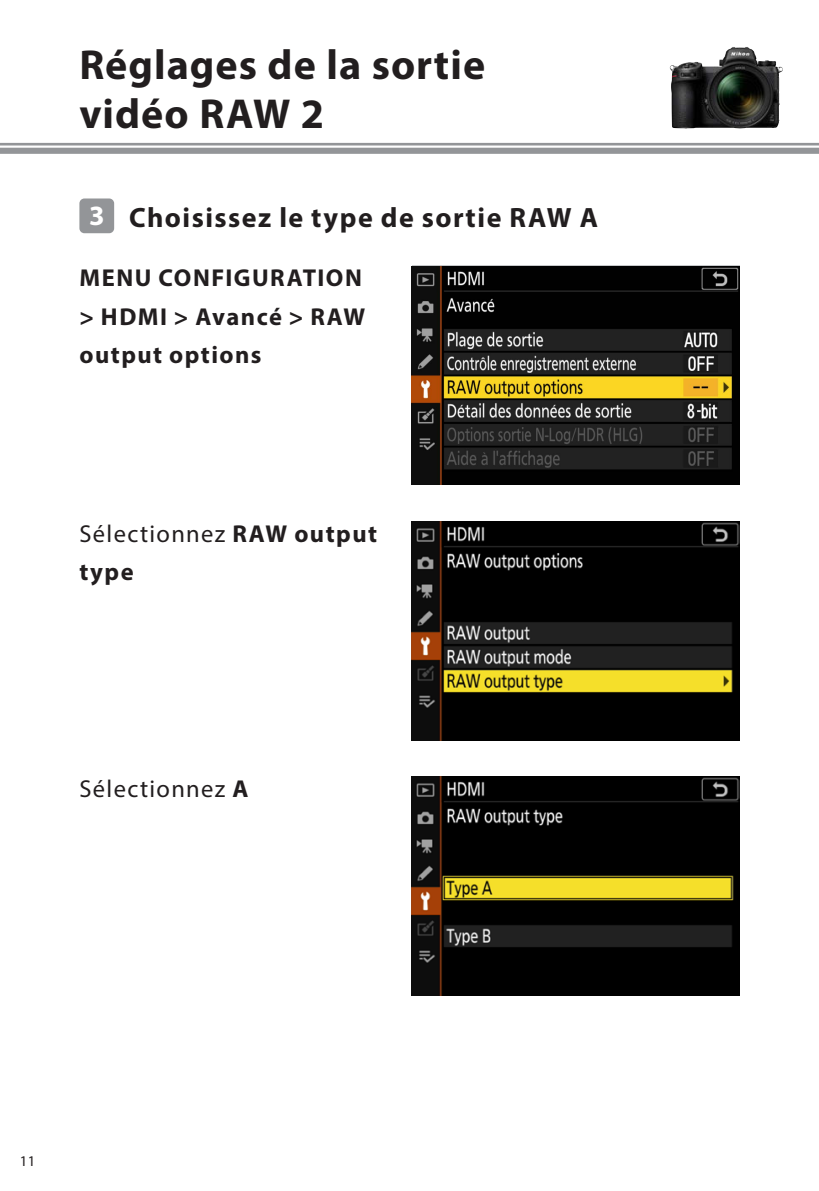
<style>
.page{position:relative;width:819px;height:1191px;background:#fff}
.page>*{position:absolute;margin:0;border:0;box-sizing:border-box;transform-origin:0 0}
.t1{font:700 42px/49px "Myriad Pro";letter-spacing:.025em;color:#221e1f}
.t2{font:700 28px "Myriad Pro";letter-spacing:.055em;color:#221e1f}
.t3{font:700 28px "Myriad Pro";color:#fff}
.t4{font:700 24.5px/38.5px "Myriad Pro";letter-spacing:.06em;color:#221e1f}
.t5{font:24.5px "Myriad Pro";letter-spacing:.055em;color:#221e1f}
.t6{font:15.05px "Myriad Pro";color:#221e1f}
.s1{font-weight:400}
.s2{font-weight:700}
</style>
<div class="page">
<div style="left:0;top:148px;width:819px;height:6px;background:#939598"></div>
<hr style="left:0;top:143px;width:819px;height:2px;background:#939598">
<img style="left:412px;top:266px;width:327px;height:218px">
<img style="left:412px;top:521px;width:327px;height:219px">
<img style="left:412px;top:776px;width:327px;height:219px">
<img style="left:669px;top:47px;width:77px;height:81px">
<div style="left:79px;top:198px;width:35px;height:35px;background:#939598;border-radius:5px"></div>
<h1 class="t1" style="left:79px;top:39px;width:407px">Réglages de la sortie vidéo RAW 2</h1>
<p class="t3" style="left:89px;top:198px;width:17px">3</p>
<p class="t2" style="left:129px;top:199px;width:470px">Choisissez le type de sortie RAW A</p>
<p class="t4" style="left:79px;top:258px;width:287px">MENU CONFIGURATION &gt; HDMI &gt; Avancé &gt; RAW output options</p>
<p class="t4" style="left:79px;top:513px;width:299px"><span class="s1">Sélectionnez</span> RAW output type</p>
<p class="t5" style="left:79px;top:773px;width:171px">Sélectionnez <span class="s2">A</span></p>
<p class="t6" style="left:20px;top:1151px;width:17px">11</p>
</div>
